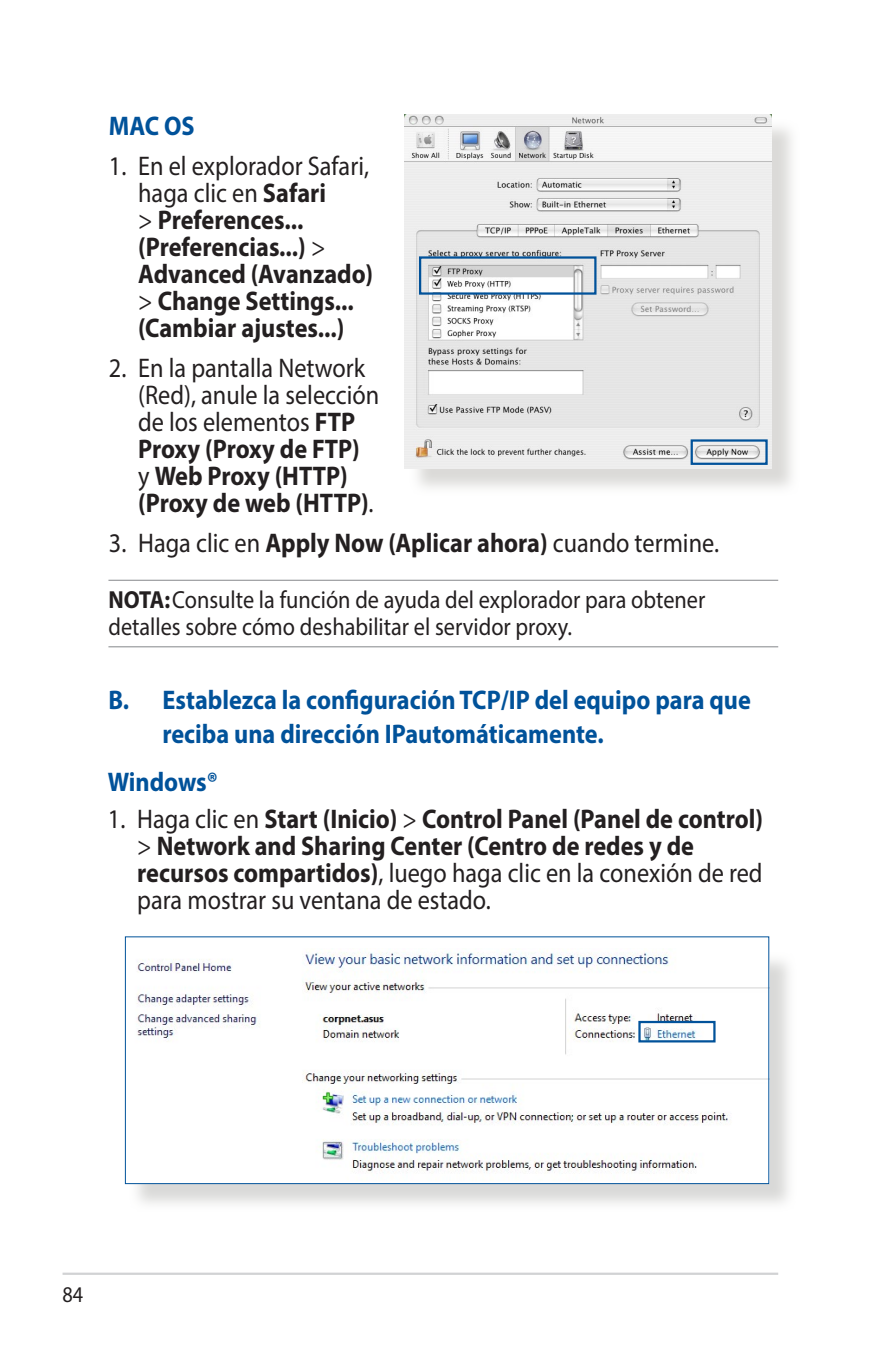
<style>
.page{position:relative;width:893px;height:1346px;background:#fff}
.page>*{position:absolute;margin:0;border:0;box-sizing:border-box;transform-origin:0 0}
.t1{font:700 27px/27px "Myriad Pro";color:#231f20;scale:.9 1}
.t2{font:27px/27px "Myriad Pro";color:#231f20;scale:.9 1}
.t3{font:700 27px/33.8px "Myriad Pro";color:#01529a;scale:.9 1}
.t4{font:24.75px/27px "Myriad Pro";color:#231f20;scale:.9 1}
.t5{font:22.5px "Myriad Pro";color:#231f20;scale:.9 1}
.s1{font-weight:400}
.s2{font-weight:700}
</style>
<div class="page">
<hr style="left:63px;top:1272px;width:715px;height:3px;background:#d1d2d4">
<div style="left:408px;top:118px;width:392px;height:378px;background:#cfcecb;opacity:.75"></div>
<img style="left:405px;top:115px;width:367px;height:354px">
<div style="left:419px;top:256px;width:177px;height:39px;border:2px solid #01529a"></div>
<div style="left:691px;top:439px;width:77px;height:26px;border:2px solid #01529a"></div>
<hr style="left:108px;top:580px;width:670px;height:1px;background:#939598">
<hr style="left:108px;top:646px;width:670px;height:1px;background:#939598">
<div style="left:128px;top:951px;width:669px;height:261px;background:#cdcdcb;opacity:.75"></div>
<img style="left:128px;top:950px;width:639px;height:232px">
<div style="left:638px;top:1021px;width:77px;height:21px;border:2px solid #01529a"></div>
<div style="left:125px;top:936px;width:644px;height:248px;border:1px solid #01529a"></div>
<p class="t3" style="left:109px;top:108px;width:97px">MAC OS</p>
<p class="t1" style="left:138px;top:151px;width:263px;text-indent:-29px"><span class="s1">1. En el explorador Safari, haga clic en</span> Safari<br><span class="s1">&gt;</span> Preferences... (Preferencias...) <span class="s1">&gt;<br></span>Advanced (Avanzado) <span class="s1">&gt;</span> Change Settings... (Cambiar ajustes...)</p>
<p class="t2" style="left:138px;top:354px;width:269px;text-indent:-29px">2. En la pantalla Network (Red), anule la selección de los elementos <span class="s2">FTP<br>Proxy (Proxy de FTP)<br></span>y <span class="s2">Web Proxy (HTTP) (Proxy de web (HTTP)</span>.</p>
<p class="t2" style="left:109px;top:528px;width:679px">3. Haga clic en <span class="s2">Apply Now (Aplicar ahora)</span> cuando termine.</p>
<p class="t4" style="left:108px;top:585px;width:665px"><span class="s2">NOTA:</span>Consulte la función de ayuda del explorador para obtener detalles sobre cómo deshabilitar el servidor proxy.</p>
<p class="t3" style="left:162px;top:682px;width:655px;text-indent:-54px">B. Establezca la configuración TCP/IP del equipo para que reciba una dirección IPautomáticamente.</p>
<p class="t3" style="left:108px;top:764px;width:124px">Windows®</p>
<p class="t1" style="left:137px;top:804px;width:697px;text-indent:-29px"><span class="s1">1. Haga clic en</span> Start (Inicio) <span class="s1">&gt;</span> Control Panel (Panel de control) <span class="s1">&gt;</span> Network and Sharing Center (Centro de redes y de recursos compartidos)<span class="s1">, luego haga clic en la conexión de red para mostrar su ventana de estado.</span></p>
<p class="t5" style="left:63px;top:1281px;width:25px">84</p>
</div>
